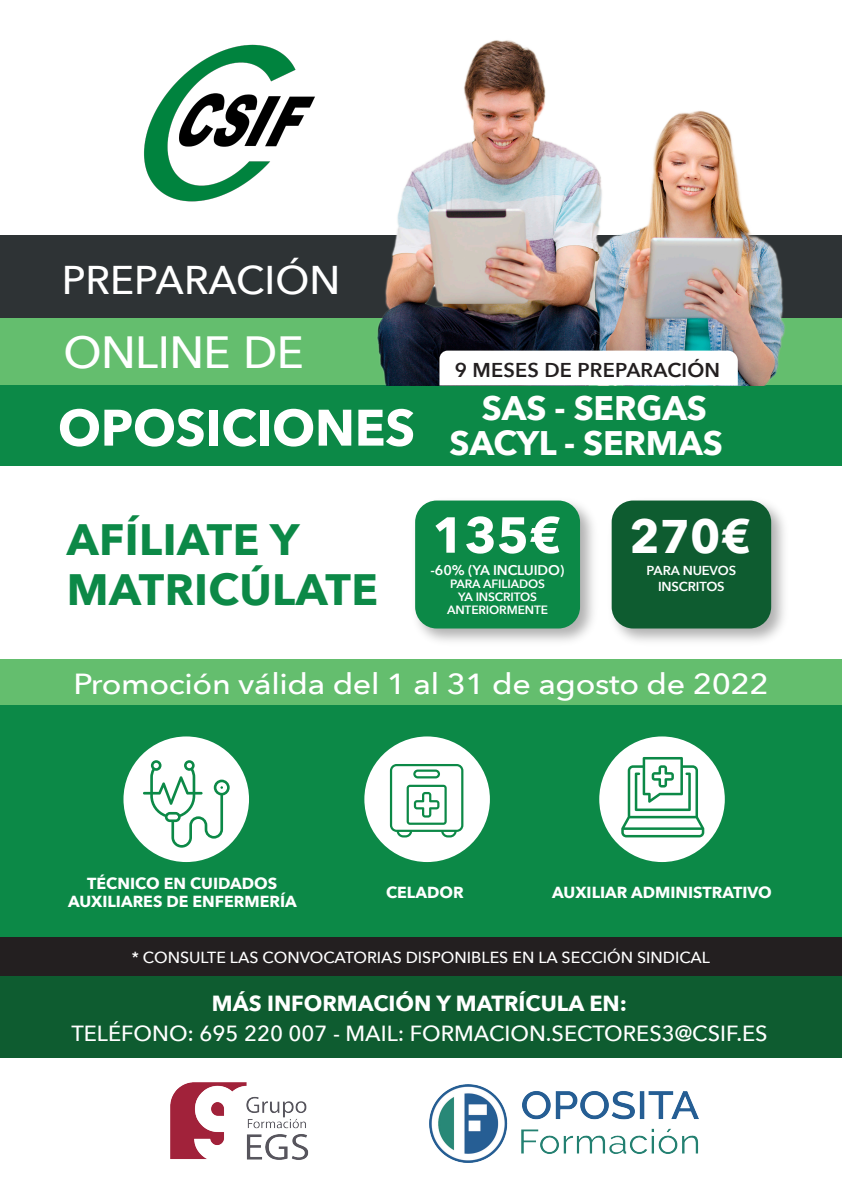
<style>
.page{position:relative;width:842px;height:1191px;background:#fff}
.page>*{position:absolute;margin:0;border:0;box-sizing:border-box;transform-origin:0 0}
.t1{font:700 50.7px "Avenir Next";letter-spacing:-.005em;color:#fff}
.t2{font:700 50px "Avenir Next";color:#fff}
.t3{font:700 47px "Avenir Next";color:#fff}
.t4{font:500 45px "Avenir Next";letter-spacing:-.01em;color:#fff}
.t5{font:700 43.8px/49.9px "Avenir Next";letter-spacing:.01em;color:#0c8947}
.t6{font:500 40px "Avenir Next";color:#fff}
.t7{font:700 34px/35px "Avenir Next";letter-spacing:-.005em;color:#fff;text-align:center}
.t8{font:500 29px "Avenir Next";letter-spacing:-.01em;color:#fff;scale:1.11 1}
.t9{font:500 21.8px "Avenir Next";color:#fff}
.t10{font:700 21.8px "Avenir Next";color:#fff}
.t11{font:600 20px "Avenir Next";letter-spacing:.01em;color:#231f20}
.t12{font:700 16px/18px "Avenir Next";color:#fff;text-align:center}
.t13{font:500 16px "Avenir Next";color:#fff}
.t14{font:600 14px "Avenir Next";letter-spacing:-.01em;color:#fff}
.t15{font:600 13px/15.6px "Avenir Next";letter-spacing:-.01em;color:#fff;text-align:center}
.t16{font:600 12px/13px "Avenir Next";letter-spacing:-.01em;color:#fff;text-align:center}
</style>
<div class="page">
<div style="left:0;top:235px;width:842px;height:83px;background:#2e3335"></div>
<div style="left:0;top:318px;width:842px;height:387px;background:#64be6e"></div>
<img style="left:144px;top:44px;width:171px;height:158px">
<div style="left:0;top:705px;width:842px;height:271px;background:#0c8947"></div>
<div style="left:0;top:938px;width:842px;height:38px;background:#231f20"></div>
<div style="left:123px;top:736px;width:126px;height:126px;background:#fff;border-radius:50%"></div>
<div style="left:364px;top:736px;width:126px;height:126px;background:#fff;border-radius:50%"></div>
<div style="left:599px;top:736px;width:126px;height:126px;background:#fff;border-radius:50%"></div>
<svg style="left:143px;top:760px;width:87px;height:87px"></svg>
<svg style="left:621px;top:757px;width:83px;height:80px"></svg>
<svg style="left:390px;top:764px;width:73px;height:73px"></svg>
<div style="left:0;top:976px;width:842px;height:81px;background:#0e5c30"></div>
<img style="left:430px;top:1084px;width:269px;height:78px">
<img style="left:171px;top:1082px;width:138px;height:78px">
<div style="left:0;top:385px;width:842px;height:82px;background:#0c8947"></div>
<div style="left:0;top:467px;width:842px;height:192px;background:#fff"></div>
<img style="left:415px;top:501px;width:369px;height:141px">
<div style="left:415px;top:500px;width:165px;height:128px;background:#0c8947;border-radius:22px"></div>
<div style="left:612px;top:500px;width:159px;height:128px;background:#0e5c30;border-radius:22px"></div>
<img style="left:377px;top:40px;width:408px;height:345px">
<div style="left:439px;top:350px;width:299px;height:35px;background:#fff"></div>
<h3 class="t6" style="left:62px;top:246px;width:280px">PREPARACIÓN</h3>
<h3 class="t4" style="left:63px;top:314px;width:242px">ONLINE DE</h3>
<h1 class="t1" style="left:58px;top:384px;width:359px">OPOSICIONES</h1>
<p class="t11" style="left:455px;top:353px;width:267px">9 MESES DE PREPARACIÓN</p>
<h3 class="t7" style="left:449px;top:390px;width:275px">SAS - SERGAS<br>SACYL - SERMAS</h3>
<h3 class="t5" style="left:67px;top:514px;width:313px">AFÍLIATE Y<br>MATRICÚLATE</h3>
<h2 class="t2" style="left:432px;top:492px;width:131px">135€</h2>
<p class="t14" style="left:431px;top:558px;width:135px">-60% (YA INCLUIDO)</p>
<p class="t16" style="left:447px;top:577px;width:103px">PARA AFILIADOS<br>YA INSCRITOS<br>ANTERIORMENTE</p>
<h3 class="t3" style="left:630px;top:495px;width:123px">270€</h3>
<p class="t15" style="left:647px;top:562px;width:91px">PARA NUEVOS<br>INSCRITOS</p>
<h3 class="t8" style="left:74px;top:659px;width:628px">Promoción válida del 1 al 31 de agosto de 2022</h3>
<p class="t12" style="left:68px;top:873px;width:230px">TÉCNICO EN CUIDADOS<br>AUXILIARES DE ENFERMERÍA</p>
<p class="t12" style="left:386px;top:882px;width:79px">CELADOR</p>
<p class="t12" style="left:552px;top:882px;width:221px">AUXILIAR ADMINISTRATIVO</p>
<p class="t13" style="left:132px;top:944px;width:580px">* CONSULTE LAS CONVOCATORIAS DISPONIBLES EN LA SECCIÓN SINDICAL</p>
<h3 class="t10" style="left:212px;top:984px;width:417px">MÁS INFORMACIÓN Y MATRÍCULA EN:</h3>
<h3 class="t9" style="left:71px;top:1014px;width:698px">TELÉFONO: 695 220 007 - MAIL: FORMACION.SECTORES3@CSIF.ES</h3>
</div>
